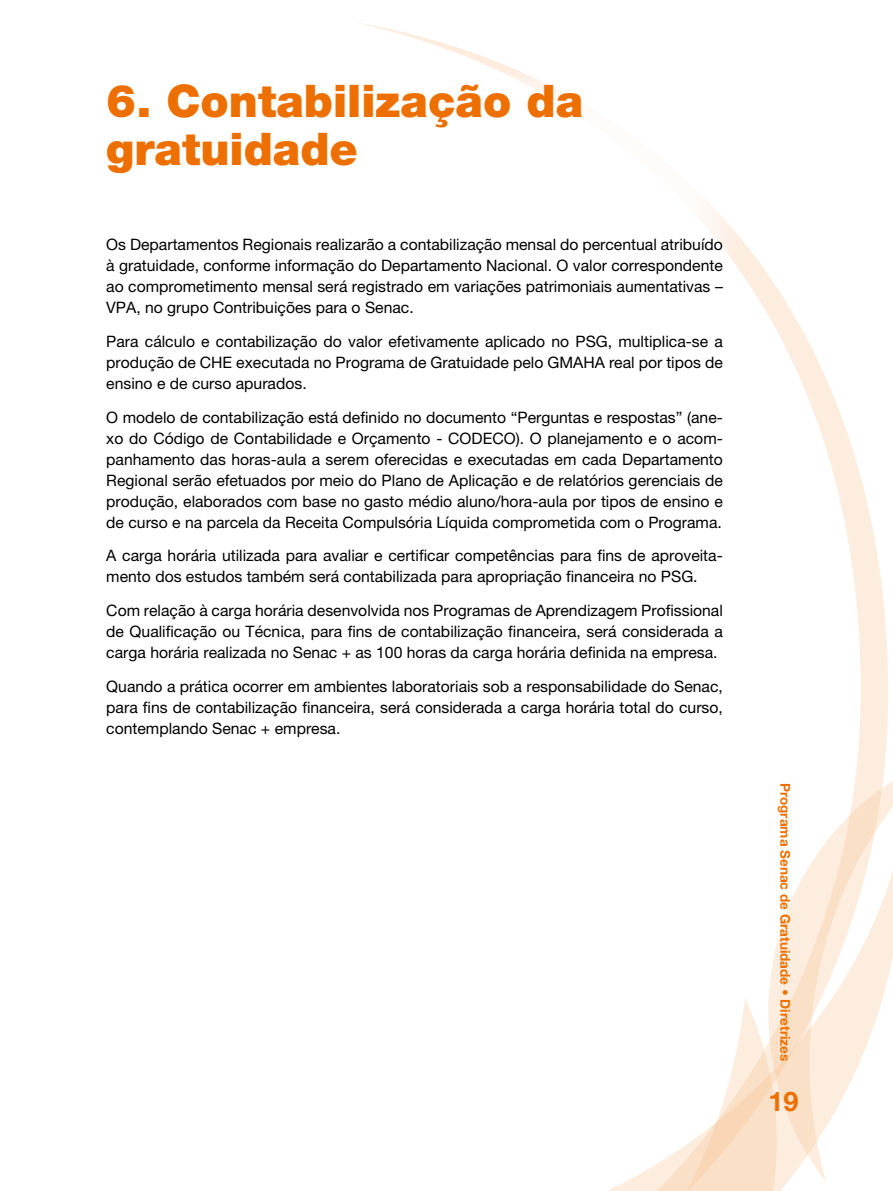
<style>
.page{position:relative;width:893px;height:1191px;background:#fff}
.page>*{position:absolute;margin:0;border:0;box-sizing:border-box;transform-origin:0 0}
.t1{font:900 45px/48px "Helvetica Neue LT Pro";color:#ed6f00}
.t2{font:700 27px "Helvetica Neue LT Pro";color:#ed6f00}
.t3{font:15.75px/21px "Helvetica Neue LT Pro";color:#000;text-align:justify}
.t4{font:700 13.5px "Helvetica Neue LT Pro";color:#ed6f00}
</style>
<div class="page">
<svg style="left:356px;top:22px;width:532px;height:736px"></svg>
<svg style="left:608px;top:999px;width:169px;height:192px"></svg>
<svg style="left:768px;top:758px;width:125px;height:424px"></svg>
<div style="left:436px;top:70px;width:300px;height:236px;background:#fff"></div>
<h1 class="t1" style="left:106px;top:77px;width:478px">6. Contabilização da gratuidade</h1>
<p class="t3" style="left:106px;top:234px;width:618px">Os Departamentos Regionais realizarão a contabilização mensal do percentual atribuído à gratuidade, conforme informação do Departamento Nacional. O valor correspondente ao comprometimento mensal será registrado em variações patrimoniais aumentativas – VPA, no grupo Contribuições para o Senac.</p>
<p class="t3" style="left:106px;top:330px;width:618px">Para cálculo e contabilização do valor efetivamente aplicado no PSG, multiplica-se a produção de CHE executada no Programa de Gratuidade pelo GMAHA real por tipos de ensino e de curso apurados.</p>
<p class="t3" style="left:106px;top:406px;width:618px">O modelo de contabilização está definido no documento “Perguntas e respostas” (ane&shy;xo do Código de Contabilidade e Orçamento - CODECO). O planejamento e o acom&shy;panhamento das horas-aula a serem oferecidas e executadas em cada Departamento Regional serão efetuados por meio do Plano de Aplicação e de relatórios gerenciais de produção, elaborados com base no gasto médio aluno/hora-aula por tipos de ensino e de curso e na parcela da Receita Compulsória Líquida comprometida com o Programa.</p>
<p class="t3" style="left:106px;top:545px;width:618px">A carga horária utilizada para avaliar e certificar competências para fins de aproveita&shy;mento dos estudos também será contabilizada para apropriação financeira no PSG.</p>
<p class="t3" style="left:106px;top:600px;width:618px">Com relação à carga horária desenvolvida nos Programas de Aprendizagem Profissional de Qualificação ou Técnica, para fins de contabilização financeira, será considerada a carga horária realizada no Senac + as 100 horas da carga horária definida na empresa.</p>
<p class="t3" style="left:106px;top:675px;width:618px">Quando a prática ocorrer em ambientes laboratoriais sob a responsabilidade do Senac, para fins de contabilização financeira, será considerada a carga horária total do curso, contemplando Senac + empresa.</p>
<p class="t4" style="left:794px;top:782px;width:280px;rotate:90deg">Programa Senac de Gratuidade • Diretrizes</p>
<h2 class="t2" style="left:768px;top:1084px;width:32px">19</h2>
</div>
